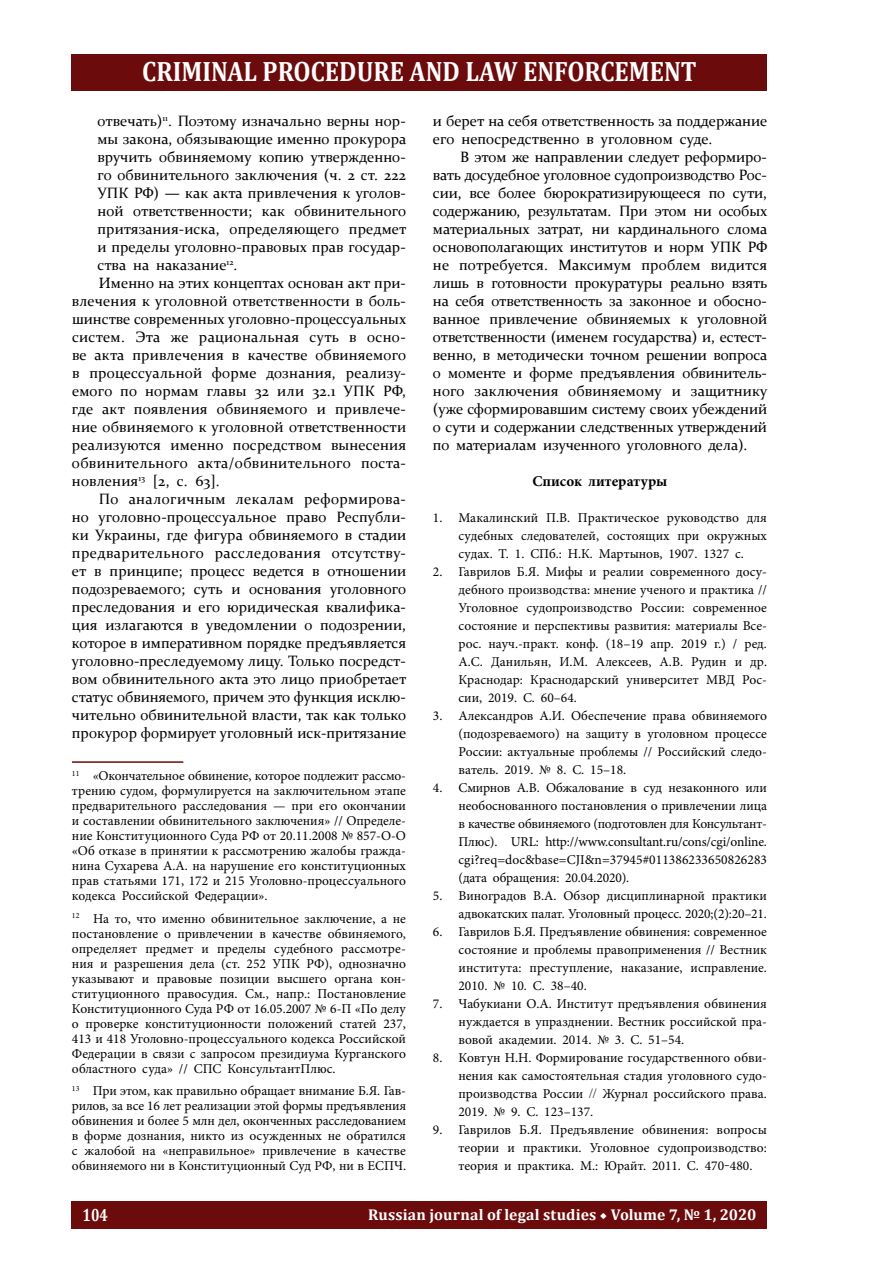
<style>
.page{position:relative;width:893px;height:1263px;background:#fff}
.page>*{position:absolute;margin:0;border:0;box-sizing:border-box;transform-origin:0 0}
.t1{font:700 28.2px "Cambria";color:#fff;scale:.88 1}
.t2{font:700 17.85px "Cambria";color:#fff;scale:.8 1}
.t3{font:700 15.6px "Cambria";letter-spacing:.01em;color:#fff}
.t4{font:15px/18px "Constantia";color:#000}
.t5{font:15px "Constantia";letter-spacing:.02em;color:#000}
.t6{font:15px "Constantia";letter-spacing:.03em;color:#000}
.t7{font:700 15px "Minion Pro";color:#000}
.t8{font:13.5px/18px "Minion Pro";color:#000;text-align:justify}
.s1{font-family:"Times New Roman"}
.s2{font-family:"Minion Pro";font-weight:400}
</style>
<div class="page">
<div style="left:72px;top:1202px;width:695px;height:27px;background:#6b0b0c"></div>
<div style="left:72px;top:54px;width:695px;height:36px;background:#6b0b0c"></div>
<hr style="left:72px;top:761px;width:111px;height:2px;background:#6b0b0c">
<h1 class="t1" style="left:142px;top:51px;width:632px">CRIMINAL PROCEDURE AND LAW ENFORCEMENT</h1>
<p class="t4" style="left:97px;top:111px;width:310px">отвечать)<sup>11</sup>. Поэтому изначально верны нор-</p>
<p class="t4" style="left:97px;top:129px;width:310px">мы закона, обязывающие именно прокурора</p>
<p class="t4" style="left:97px;top:147px;width:310px">вручить обвиняемому копию утвержденно-</p>
<p class="t4" style="left:97px;top:165px;width:310px">го обвинительного заключения (ч. 2 ст. 222</p>
<p class="t4" style="left:97px;top:183px;width:310px">УПК РФ) — как акта привлечения к уголов-</p>
<p class="t4" style="left:98px;top:201px;width:310px">ной ответственности; как обвинительного</p>
<p class="t4" style="left:98px;top:219px;width:310px">притязания-иска, определяющего предмет</p>
<p class="t4" style="left:98px;top:237px;width:310px">и пределы уголовно-правовых прав государ-</p>
<p class="t4" style="left:97px;top:255px;width:141px">ства на наказание<sup>12</sup>.</p>
<p class="t4" style="left:99px;top:273px;width:308px">Именно на этих концептах основан акт при-</p>
<p class="t4" style="left:72px;top:291px;width:335px">влечения к уголовной ответственности в боль-</p>
<p class="t4" style="left:72px;top:309px;width:336px">шинстве современных уголовно-процессуальных</p>
<p class="t5" style="left:72px;top:327px;width:335px">систем. Эта же рациональная суть в осно-</p>
<p class="t4" style="left:72px;top:345px;width:336px">ве акта привлечения в качестве обвиняемого</p>
<p class="t4" style="left:72px;top:363px;width:335px">в процессуальной форме дознания, реализу-</p>
<p class="t4" style="left:72px;top:381px;width:335px">емого по нормам главы 32 или 32.1 УПК РФ,</p>
<p class="t4" style="left:72px;top:399px;width:335px">где акт появления обвиняемого и привлече-</p>
<p class="t4" style="left:72px;top:417px;width:336px">ние обвиняемого к уголовной ответственности</p>
<p class="t4" style="left:72px;top:435px;width:336px">реализуются именно посредством вынесения</p>
<p class="t5" style="left:72px;top:453px;width:335px">обвинительного акта/обвинительного поста-</p>
<p class="t4" style="left:72px;top:471px;width:149px">новления<sup>13</sup> [2, с. 63].</p>
<p class="t5" style="left:99px;top:489px;width:308px">По аналогичным лекалам реформирова-</p>
<p class="t4" style="left:72px;top:507px;width:335px">но уголовно-процессуальное право Республи-</p>
<p class="t4" style="left:72px;top:525px;width:336px">ки Украины, где фигура обвиняемого в стадии</p>
<p class="t6" style="left:72px;top:543px;width:335px">предварительного расследования отсутству-</p>
<p class="t4" style="left:72px;top:561px;width:336px">ет в принципе; процесс ведется в отношении</p>
<p class="t4" style="left:72px;top:579px;width:336px">подозреваемого; суть и основания уголовного</p>
<p class="t4" style="left:72px;top:597px;width:335px">преследования и его юридическая квалифика-</p>
<p class="t4" style="left:72px;top:615px;width:335px">ция излагаются в уведомлении о подозрении,</p>
<p class="t4" style="left:72px;top:633px;width:336px">которое в императивном порядке предъявляется</p>
<p class="t4" style="left:72px;top:651px;width:335px">уголовно-преследуемому лицу. Только посредст-</p>
<p class="t4" style="left:72px;top:669px;width:336px">вом обвинительного акта это лицо приобретает</p>
<p class="t4" style="left:72px;top:687px;width:335px">статус обвиняемого, причем это функция исклю-</p>
<p class="t4" style="left:72px;top:705px;width:336px">чительно обвинительной власти, так как только</p>
<p class="t4" style="left:72px;top:723px;width:336px">прокурор формирует уголовный иск-притязание</p>
<p class="t8" style="left:72px;top:768px;width:335px;line-height:15px"><sup>11</sup> «Окончательное обвинение, которое подлежит рассмо&shy;трению судом, формулируется на заключительном этапе предварительного расследования — при его окончании и составлении обвинительного заключения» // Определе&shy;ние Конституционного Суда РФ от 20.11.2008 № 857-О-О «Об отказе в принятии к рассмотрению жалобы гражда&shy;нина Сухарева А.А. на нарушение его конституционных прав статьями 171, 172 и 215 Уголовно-процессуального кодекса Российской Федерации».</p>
<p class="t8" style="left:72px;top:911px;width:335px;line-height:15px"><sup>12</sup> На то, что именно обвинительное заключение, а не постановление о привлечении в качестве обвиняемого, определяет предмет и пределы судебного рассмотре&shy;ния и разрешения дела (ст. 252 УПК РФ), однозначно указывают и правовые позиции высшего органа кон&shy;ституционного правосудия. См., напр.: Постановление Конституционного Суда РФ от 16.05.2007 № 6-П «По делу о проверке конституционности положений статей 237, 413 и 418 Уголовно-процессуального кодекса Российской Федерации в связи с запросом президиума Курганского областного суда» // СПС КонсультантПлюс.</p>
<p class="t8" style="left:72px;top:1083px;width:336px;line-height:15px"><sup>13</sup> При этом, как правильно обращает внимание Б.Я. Гав&shy;рилов, за все 16 лет реализации этой формы предъявления обвинения и более 5 млн дел, оконченных расследованием в форме дознания, никто из осужденных не обратился с жалобой на «неправильное» привлечение в качестве обвиняемого ни в Конституционный Суд РФ, ни в ЕСПЧ.</p>
<p class="t4" style="left:433px;top:111px;width:336px">и берет на себя ответственность за поддержание его непосредственно в уголовном суде.</p>
<p class="t4" style="left:433px;top:147px;width:336px;text-align:justify;text-indent:27px">В этом же направлении следует реформиро&shy;вать досудебное уголовное судопроизводство Рос&shy;сии, все более бюрократизирующееся по сути, содержанию, результатам. При этом ни особых материальных затрат, ни кардинального слома основополагающих институтов и норм УПК РФ не потребуется. Максимум проблем видится лишь в готовности прокуратуры реально взять на себя ответственность за законное и обосно&shy;ванное привлечение обвиняемых к уголовной ответственности (именем государства) и, естест&shy;венно, в методически точном решении вопроса о моменте и форме предъявления обвинитель&shy;ного заключения обвиняемому и защитнику (уже сформировавшим систему своих убеждений о сути и содержании следственных утверждений по материалам изученного уголовного дела).</p>
<p class="t7" style="left:532px;top:471px;width:137px">Список литературы</p>
<p class="t8" style="left:458px;top:509px;width:310px;text-indent:-26px">1. Макалинский П.В. Практическое руководство для судебных следователей, состоящих при окружных судах. Т. 1. СПб.: Н.К. Мартынов, 1907. 1327 с.</p>
<p class="t8" style="left:458px;top:563px;width:310px;text-indent:-26px">2. Гаврилов Б.Я. Мифы и реалии современного досу&shy;дебного производства: мнение ученого и практика // Уголовное судопроизводство России: современное состояние и перспективы развития: материалы Все&shy;рос. науч.-практ. конф. (18–19 апр. 2019 г.) / ред.<br>А.С. Данильян, И.М. Алексеев, А.В. Рудин и др.<br>Краснодар: Краснодарский университет МВД Рос&shy;сии, 2019. С. 60–64.</p>
<p class="t8" style="left:458px;top:707px;width:310px;text-indent:-26px">3. Александров А.И. Обеспечение права обвиняемого (подозреваемого) на защиту в уголовном процессе России: актуальные проблемы // Российский следо&shy;ватель. 2019. № 8. С. 15–18.</p>
<p class="t8" style="left:458px;top:779px;width:310px;text-indent:-26px">4. Смирнов А.В. Обжалование в суд незаконного или необоснованного постановления о привлечении лица в качестве обвиняемого (подготовлен для Консультант-Плюс). URL: http://www.consultant.ru/cons/cgi/online. cgi?req=doc&amp;base=CJI&amp;n=37945#011386233650826283 (дата обращения: 20.04.2020).</p>
<p class="t8" style="left:433px;top:887px;width:336px;text-align:right">5. Виноградов В.А. Обзор дисциплинарной практики адвокатских палат. Уголовный процесс. 2020;(2):20–21.</p>
<p class="t8" style="left:458px;top:923px;width:310px;text-indent:-26px">6. Гаврилов Б.Я. Предъявление обвинения: современное состояние и проблемы правоприменения // Вестник института: преступление, наказание, исправление.<br>2010. № 10. С. 38–40.</p>
<p class="t8" style="left:458px;top:995px;width:310px;text-indent:-26px">7. Чабукиани О.А. Институт предъявления обвинения нуждается в упразднении. Вестник российской пра&shy;вовой академии. 2014. № 3. С. 51–54.</p>
<p class="t8" style="left:458px;top:1049px;width:310px;text-indent:-26px">8. Ковтун Н.Н. Формирование государственного обви&shy;нения как самостоятельная стадия уголовного судо&shy;производства России <span class="s1">//</span> Журнал российского права.<br>2019. № 9. С. 123–137.</p>
<p class="t8" style="left:458px;top:1121px;width:310px;text-indent:-26px">9. Гаврилов Б.Я. Предъявление обвинения: вопросы теории и практики. Уголовное судопроизводство: теория и практика. М.: Юрайт. 2011. С. 470‒480.</p>
<h2 class="t2" style="left:83px;top:1202px;width:33px">104</h2>
<p class="t3" style="left:368px;top:1203px;width:390px">Russian journal of legal studies <span class="s2">◆</span> Volume 7, № 1, 2020</p>
</div>
